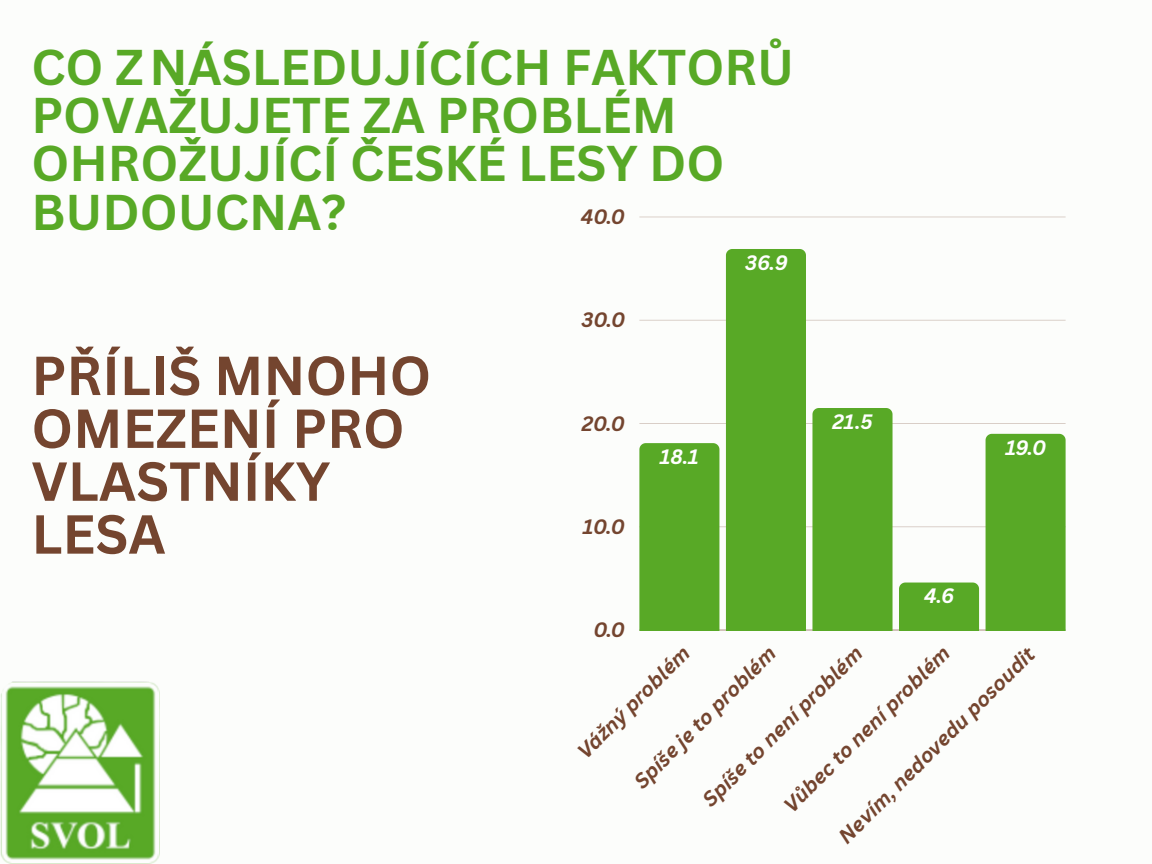
<style>
.page{position:relative;width:1152px;height:864px;background:#fcfdfb}
.page>*{position:absolute;margin:0;border:0;box-sizing:border-box;transform-origin:0 0}
.t1{font:700 53.7px/52.8px "Canva Sans";color:#74452f}
.t2{font:700 48.9px/48.3px "Canva Sans";color:#58a926}
.t3{font:italic 700 20.25px "Canva Sans";color:#74452f}
.t4{font:italic 700 20.25px "Canva Sans";color:#fff}
</style>
<div class="page">
<img style="left:0;top:681px;width:160px;height:183px">
<hr style="left:639px;top:630px;width:427px;height:1px;background:#74452f;opacity:.6">
<hr style="left:639px;top:527px;width:427px;height:1px;background:#f2f0ed">
<hr style="left:639px;top:423px;width:427px;height:1px;background:#d9cec7">
<hr style="left:639px;top:320px;width:427px;height:1px;background:#e2dbd5">
<hr style="left:639px;top:217px;width:427px;height:1px;background:#ece7e3">
<div style="left:639px;top:443px;width:80px;height:187px;background:#58a926"></div>
<div style="left:726px;top:249px;width:80px;height:381px;background:#58a926"></div>
<div style="left:812px;top:408px;width:81px;height:222px;background:#58a926"></div>
<div style="left:899px;top:583px;width:80px;height:47px;background:#58a926"></div>
<div style="left:986px;top:434px;width:80px;height:196px;background:#58a926"></div>
<h1 class="t2" style="left:31px;top:41px;width:764px">CO ZNÁSLEDUJÍCÍCH FAKTORŮ<br>POVAŽUJETE ZA PROBLÉM<br>OHROŽUJÍCÍ ČESKÉ LESY DO<br>BUDOUCNA?</h1>
<p class="t3" style="left:581px;top:202px;width:46px">40.0</p>
<p class="t1" style="left:31px;top:348px;width:401px">PŘÍLIŠ MNOHO<br>OMEZENÍ PRO<br>VLASTNÍKY<br>LESA</p>
<p class="t3" style="left:582px;top:306px;width:45px">30.0</p>
<p class="t3" style="left:582px;top:409px;width:45px">20.0</p>
<p class="t3" style="left:583px;top:512px;width:44px">10.0</p>
<p class="t4" style="left:660px;top:442px;width:41px">18.1</p>
<p class="t3" style="left:593px;top:616px;width:33px">0.0</p>
<p class="t4" style="left:745px;top:248px;width:44px">36.9</p>
<p class="t4" style="left:833px;top:407px;width:42px">21.5</p>
<p class="t4" style="left:1005px;top:433px;width:42px">19.0</p>
<p class="t4" style="left:924px;top:582px;width:32px">4.6</p>
<p class="t3" style="left:832px;top:830px;width:269px;rotate:-45deg">Nevím, nedovedu posoudit</p>
<p class="t3" style="left:571px;top:745px;width:151px;rotate:-45deg">Vážný problém</p>
<p class="t3" style="left:777px;top:798px;width:227px;rotate:-45deg">Vůbec to není problém</p>
<p class="t3" style="left:696px;top:792px;width:218px;rotate:-45deg">Spíše to není problém</p>
<p class="t3" style="left:627px;top:775px;width:192px;rotate:-45deg">Spíše je to problém</p>
</div>
